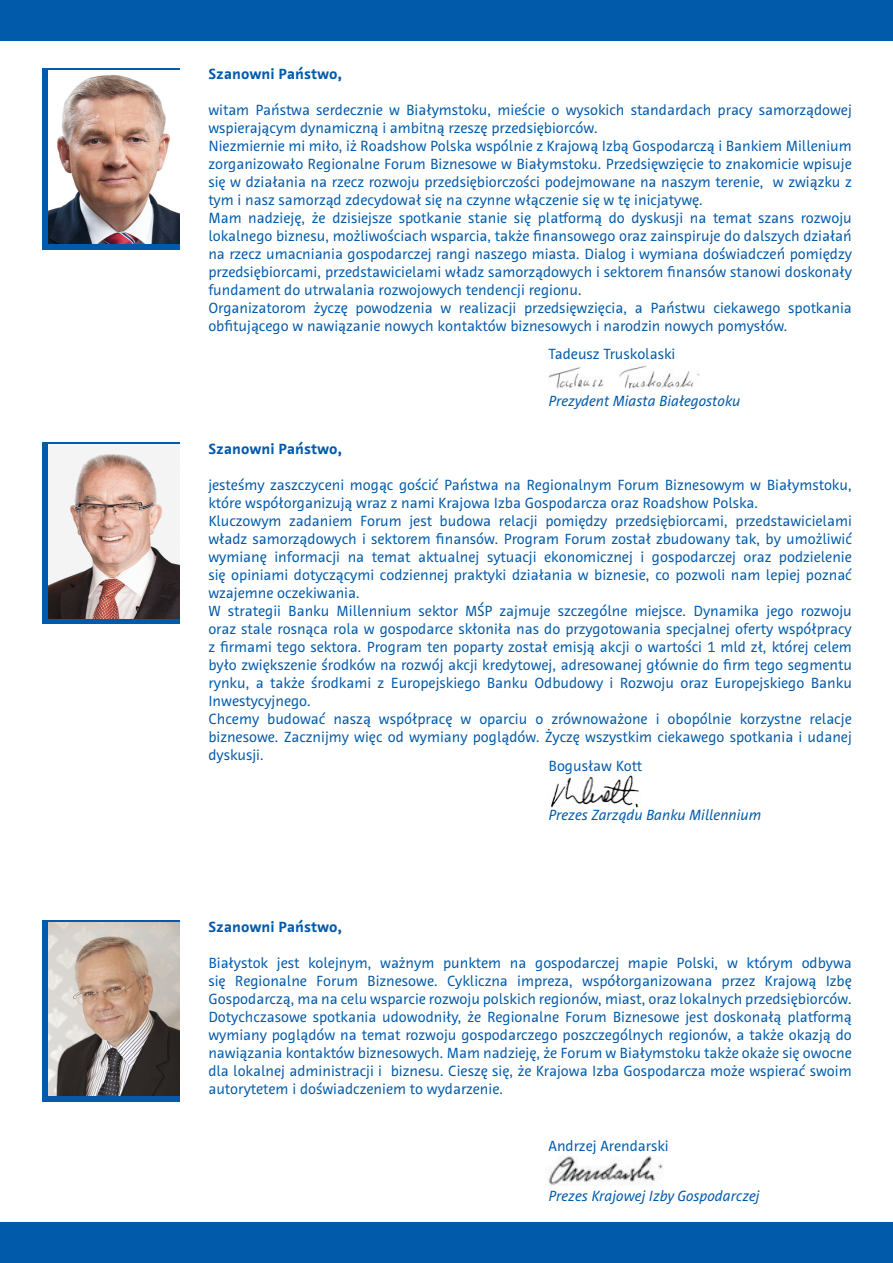
<style>
.page{position:relative;width:893px;height:1263px;background:#fff}
.page>*{position:absolute;margin:0;border:0;box-sizing:border-box;transform-origin:0 0}
.Normalny{font:15px/18px "Schering Sans CE";color:#015aaa;text-align:justify}
.Normalny-2{font:italic 15px "Schering Sans CE";color:#015aaa}
.Normalny-3{font:700 15px "Schering Sans CE";color:#015aaa}
</style>
<div class="page">
<div style="left:43px;top:443px;width:137px;height:181px;background:linear-gradient(to right,#015aaa,#015aaa)"></div>
<img style="left:49px;top:445px;width:130px;height:173px">
<div style="left:43px;top:68px;width:137px;height:181px;background:linear-gradient(to right,#015aaa,#015aaa)"></div>
<img style="left:49px;top:70px;width:130px;height:173px">
<div style="left:0;top:0;width:893px;height:41px;background:#015aaa"></div>
<div style="left:0;top:1222px;width:893px;height:41px;background:#015aaa"></div>
<div style="left:43px;top:921px;width:137px;height:181px;background:linear-gradient(to right,#015aaa,#015aaa)"></div>
<img style="left:49px;top:923px;width:130px;height:173px">
<img style="left:548px;top:1155px;width:115px;height:31px">
<img style="left:551px;top:775px;width:88px;height:33px">
<img style="left:549px;top:365px;width:150px;height:24px">
<p class="Normalny-3" style="left:208px;top:65px;width:135px">Szanowni Państwo,</p>
<p class="Normalny" style="left:208px;top:101px;width:645px">witam Państwa serdecznie w Białymstoku, mieście o wysokich standardach pracy samorządowej wspierającym dynamiczną i ambitną rzeszę przedsiębiorców.</p>
<p class="Normalny" style="left:208px;top:137px;width:645px">Niezmiernie mi miło, iż Roadshow Polska wspólnie z Krajową Izbą Gospodarczą i Bankiem Millenium zorganizowało Regionalne Forum Biznesowe w Białymstoku. Przedsięwzięcie to znakomicie wpisuje się w działania na rzecz rozwoju przedsiębiorczości podejmowane na naszym terenie, w związku z tym i nasz samorząd zdecydował się na czynne włączenie się w tę inicjatywę.</p>
<p class="Normalny" style="left:208px;top:209px;width:645px">Mam nadzieję, że dzisiejsze spotkanie stanie się platformą do dyskusji na temat szans rozwoju lokalnego biznesu, możliwościach wsparcia, także finansowego oraz zainspiruje do dalszych działań na rzecz umacniania gospodarczej rangi naszego miasta. Dialog i wymiana doświadczeń pomiędzy przedsiębiorcami, przedstawicielami władz samorządowych i sektorem finansów stanowi doskonały fundament do utrwalania rozwojowych tendencji regionu.</p>
<p class="Normalny" style="left:208px;top:299px;width:645px">Organizatorom życzę powodzenia w realizacji przedsięwzięcia, a Państwu ciekawego spotkania obfitującego w nawiązanie nowych kontaktów biznesowych i narodzin nowych pomysłów.</p>
<p class="Normalny" style="left:549px;top:345px;width:128px">Tadeusz Truskolaski</p>
<p class="Normalny-2" style="left:549px;top:392px;width:193px">Prezydent Miasta Białegostoku</p>
<p class="Normalny-3" style="left:208px;top:439px;width:135px">Szanowni Państwo,</p>
<p class="Normalny" style="left:208px;top:476px;width:645px">jesteśmy zaszczyceni mogąc gościć Państwa na Regionalnym Forum Biznesowym w Białymstoku, które współorganizują wraz z nami Krajowa Izba Gospodarcza oraz Roadshow Polska.</p>
<p class="Normalny" style="left:208px;top:512px;width:645px">Kluczowym zadaniem Forum jest budowa relacji pomiędzy przedsiębiorcami, przedstawicielami władz samorządowych i sektorem finansów. Program Forum został zbudowany tak, by umożliwić wymianę informacji na temat aktualnej sytuacji ekonomicznej i gospodarczej oraz podzielenie się opiniami dotyczącymi codziennej praktyki działania w biznesie, co pozwoli nam lepiej poznać wzajemne oczekiwania.</p>
<p class="Normalny" style="left:208px;top:602px;width:645px">W strategii Banku Millennium sektor MŚP zajmuje szczególne miejsce. Dynamika jego rozwoju oraz stale rosnąca rola w gospodarce skłoniła nas do przygotowania specjalnej oferty współpracy z firmami tego sektora. Program ten poparty został emisją akcji o wartości 1 mld zł, której celem było zwiększenie środków na rozwój akcji kredytowej, adresowanej głównie do firm tego segmentu rynku, a także środkami z Europejskiego Banku Odbudowy i Rozwoju oraz Europejskiego Banku Inwestycyjnego.</p>
<p class="Normalny" style="left:208px;top:710px;width:645px">Chcemy budować naszą współpracę w oparciu o zrównoważone i obopólnie korzystne relacje biznesowe. Zacznijmy więc od wymiany poglądów. Życzę wszystkim ciekawego spotkania i udanej dyskusji.</p>
<p class="Normalny" style="left:549px;top:756px;width:95px">Bogusław Kott</p>
<p class="Normalny-2" style="left:549px;top:805px;width:214px">Prezes Zarządu Banku Millennium</p>
<p class="Normalny-3" style="left:208px;top:917px;width:135px">Szanowni Państwo,</p>
<p class="Normalny" style="left:208px;top:954px;width:645px">Białystok jest kolejnym, ważnym punktem na gospodarczej mapie Polski, w którym odbywa się Regionalne Forum Biznesowe. Cykliczna impreza, współorganizowana przez Krajową Izbę Gospodarczą, ma na celu wsparcie rozwoju polskich regionów, miast, oraz lokalnych przedsiębiorców.<br>Dotychczasowe spotkania udowodniły, że Regionalne Forum Biznesowe jest doskonałą platformą wymiany poglądów na temat rozwoju gospodarczego poszczególnych regionów, a także okazją do nawiązania kontaktów biznesowych. Mam nadzieję, że Forum w Białymstoku także okaże się owocne dla lokalnej administracji i biznesu. Cieszę się, że Krajowa Izba Gospodarcza może wspierać swoim autorytetem i doświadczeniem to wydarzenie.</p>
<p class="Normalny" style="left:549px;top:1137px;width:122px">Andrzej Arendarski</p>
<p class="Normalny-2" style="left:549px;top:1187px;width:213px">Prezes Krajowej Izby Gospodarczej</p>
</div>
